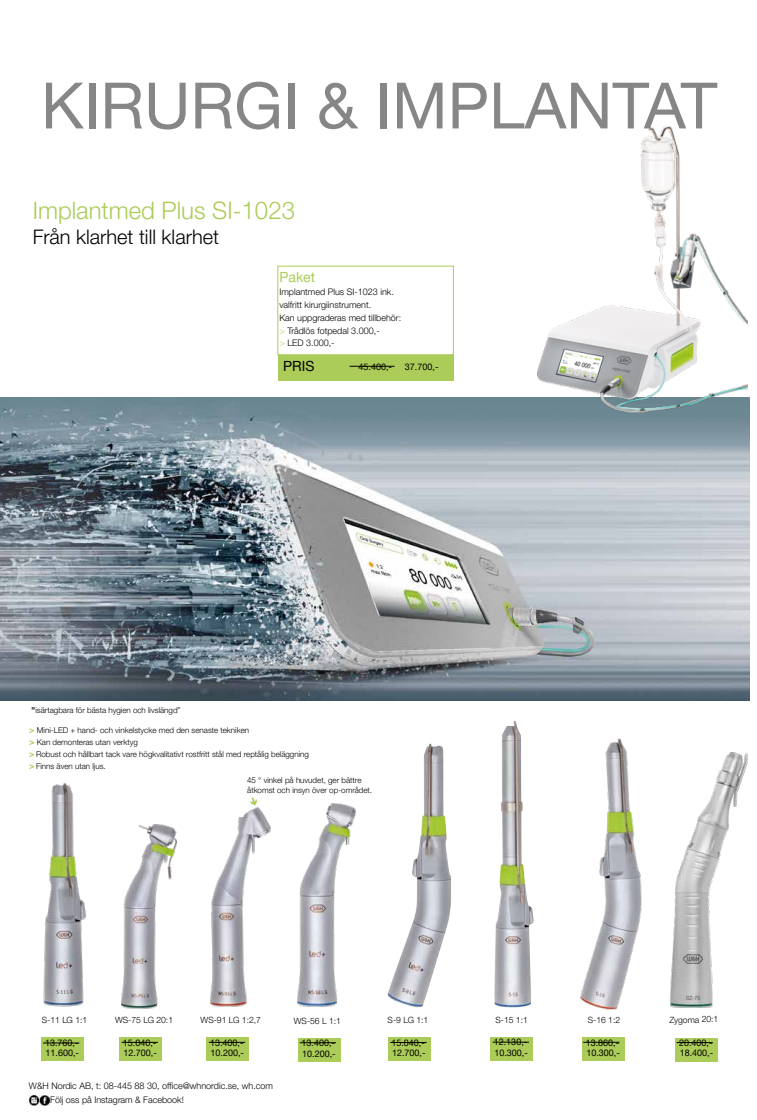
<style>
.page{position:relative;width:757px;height:1120px;background:#fff}
.page>*{position:absolute;margin:0;border:0;box-sizing:border-box;transform-origin:0 0}
.t1{font:64px "Helvetica Neue World 55 Roman";color:#878686}
.t2{font:24px "Helvetica Neue World 45 Lt";color:#abcc58}
.t3{font:20px "Helvetica Neue World 45 Lt";color:#000}
.t4{font:14px "Helvetica Neue World 55 Roman";color:#abcc58}
.t5{font:14px "Helvetica Neue World 55 Roman";color:#000}
.t6{font:9px/12.9px "Helvetica Neue World 45 Lt";color:#000}
.t7{font:9px/10.5px "Helvetica Neue World 55 Roman";color:#000}
.t8{font:8.6px "Helvetica Neue World 45 Lt";color:#000}
.t9{font:8px/12px "Helvetica Neue World 45 Lt";color:#000}
.s1{color:#abcc58}
.s2{font-family:"Helvetica Neue World 75";font-weight:700}
.s3{font-family:"Helvetica Neue World 75";font-weight:700;font-size:9px;color:#abcc58}
</style>
<div class="page">
<img style="left:0;top:397px;width:749px;height:303px">
<img style="left:537px;top:127px;width:211px;height:285px">
<svg style="left:29px;top:1094px;width:20px;height:11px"></svg>
<img style="left:580px;top:738px;width:130px;height:272px">
<img style="left:387px;top:744px;width:64px;height:263px">
<img style="left:494px;top:720px;width:40px;height:287px">
<img style="left:671px;top:752px;width:76px;height:255px">
<div style="left:41px;top:1037px;width:43px;height:24px;background:#abcc58"></div>
<hr style="left:43px;top:1043px;width:36px;height:1px;background:#000">
<img style="left:43px;top:782px;width:44px;height:225px">
<img style="left:121px;top:825px;width:55px;height:183px">
<div style="left:119px;top:1037px;width:43px;height:24px;background:#abcc58"></div>
<hr style="left:122px;top:1042px;width:36px;height:1px;background:#000">
<img style="left:210px;top:808px;width:61px;height:198px">
<div style="left:490px;top:1037px;width:43px;height:24px;background:#abcc58"></div>
<hr style="left:493px;top:1042px;width:36px;height:1px;background:#000">
<div style="left:206px;top:1037px;width:43px;height:24px;background:#abcc58"></div>
<hr style="left:209px;top:1042px;width:36px;height:1px;background:#000">
<div style="left:298px;top:1037px;width:43px;height:24px;background:#abcc58"></div>
<hr style="left:300px;top:1042px;width:36px;height:1px;background:#000">
<div style="left:388px;top:1037px;width:42px;height:24px;background:#abcc58"></div>
<hr style="left:390px;top:1042px;width:37px;height:1px;background:#000">
<div style="left:582px;top:1037px;width:43px;height:24px;background:#abcc58"></div>
<hr style="left:583px;top:1042px;width:36px;height:1px;background:#000">
<div style="left:675px;top:1037px;width:43px;height:24px;background:#abcc58"></div>
<hr style="left:676px;top:1042px;width:37px;height:1px;background:#000">
<div style="left:278px;top:266px;width:175px;height:89px;background:#fff;border:1px solid #abcc58"></div>
<div style="left:278px;top:355px;width:175px;height:25px;background:#abcc58"></div>
<hr style="left:350px;top:366px;width:45px;height:1px;background:#000">
<img style="left:297px;top:803px;width:59px;height:203px">
<h1 class="t1" style="left:41px;top:69px;width:678px">KIRURGI &amp; IMPLANTAT</h1>
<h2 class="t2" style="left:33px;top:196px;width:264px">Implantmed Plus SI-1023</h2>
<h3 class="t3" style="left:33px;top:225px;width:188px">Från klarhet till klarhet</h3>
<h3 class="t4" style="left:279px;top:269px;width:37px">Paket</h3>
<p class="t6" style="left:279px;top:285px;width:123px">Implantmed Plus SI-1023 ink. valfritt kirurgiinstrument.<br>Kan uppgraderas med tillbehör: <span class="s1">&gt;</span> Trådlös fotpedal 3.000,-<br><span class="s1">&gt;</span> LED 3.000,-</p>
<h3 class="t5" style="left:283px;top:358px;width:33px">PRIS</h3>
<p class="t7" style="left:359px;top:362px;width:35px">45.400,-</p>
<p class="t7" style="left:405px;top:362px;width:35px">37.700,-</p>
<p class="t9" style="left:32px;top:704px;width:150px"><span class="s2">”</span>isärtagbara för bästa hygien och livslängd”</p>
<p class="t9" style="left:29px;top:724px;width:281px"><span class="s3">&gt;</span> Mini-LED + hand- och vinkelstycke med den senaste tekniken<br><span class="s3">&gt;</span> Kan demonteras utan verktyg<br><span class="s3">&gt;</span> Robust och hållbart tack vare högkvalitativt rostfritt stål med reptålig beläggning <span class="s3">&gt;</span> Finns även utan ljus.</p>
<p class="t9" style="left:247px;top:775px;width:126px;line-height:9.6px">45 ° vinkel på huvudet, ger bättre åtkomst och insyn över op-området.</p>
<p class="t8" style="left:42px;top:1015px;width:47px">S-11 LG 1:1</p>
<p class="t8" style="left:115px;top:1015px;width:59px">WS-75 LG 20:1</p>
<p class="t8" style="left:201px;top:1015px;width:62px">WS-91 LG 1:2,7</p>
<p class="t8" style="left:294px;top:1015px;width:49px">WS-56 L 1:1</p>
<p class="t8" style="left:388px;top:1015px;width:42px">S-9 LG 1:1</p>
<p class="t8" style="left:495px;top:1015px;width:34px">S-15 1:1</p>
<p class="t8" style="left:588px;top:1015px;width:34px">S-16 1:2</p>
<p class="t8" style="left:669px;top:1015px;width:50px">Zygoma 20:1</p>
<p class="t7" style="left:45px;top:1037px;width:36px">13.760,-<br>11.600,-</p>
<p class="t7" style="left:123px;top:1037px;width:36px">15.040,-<br>12.700,-</p>
<p class="t7" style="left:494px;top:1037px;width:36px">12.130,-<br>10.300,-</p>
<p class="t7" style="left:210px;top:1037px;width:36px">13.400,-<br>10.200,-</p>
<p class="t7" style="left:302px;top:1037px;width:36px">13.400,-<br>10.200,-</p>
<p class="t7" style="left:391px;top:1037px;width:36px">15.040,-<br>12.700,-</p>
<p class="t7" style="left:586px;top:1037px;width:36px">13.860,-<br>10.300,-</p>
<p class="t7" style="left:679px;top:1037px;width:36px">20.400,-<br>18.400,-</p>
<p class="t6" style="left:50px;top:1078px;width:224px;line-height:14.3px;text-indent:-21px">W&amp;H Nordic AB, t: 08-445 88 30, office@whnordic.se, wh.com<br>Följ oss på Instagram &amp; Facebook!</p>
</div>
